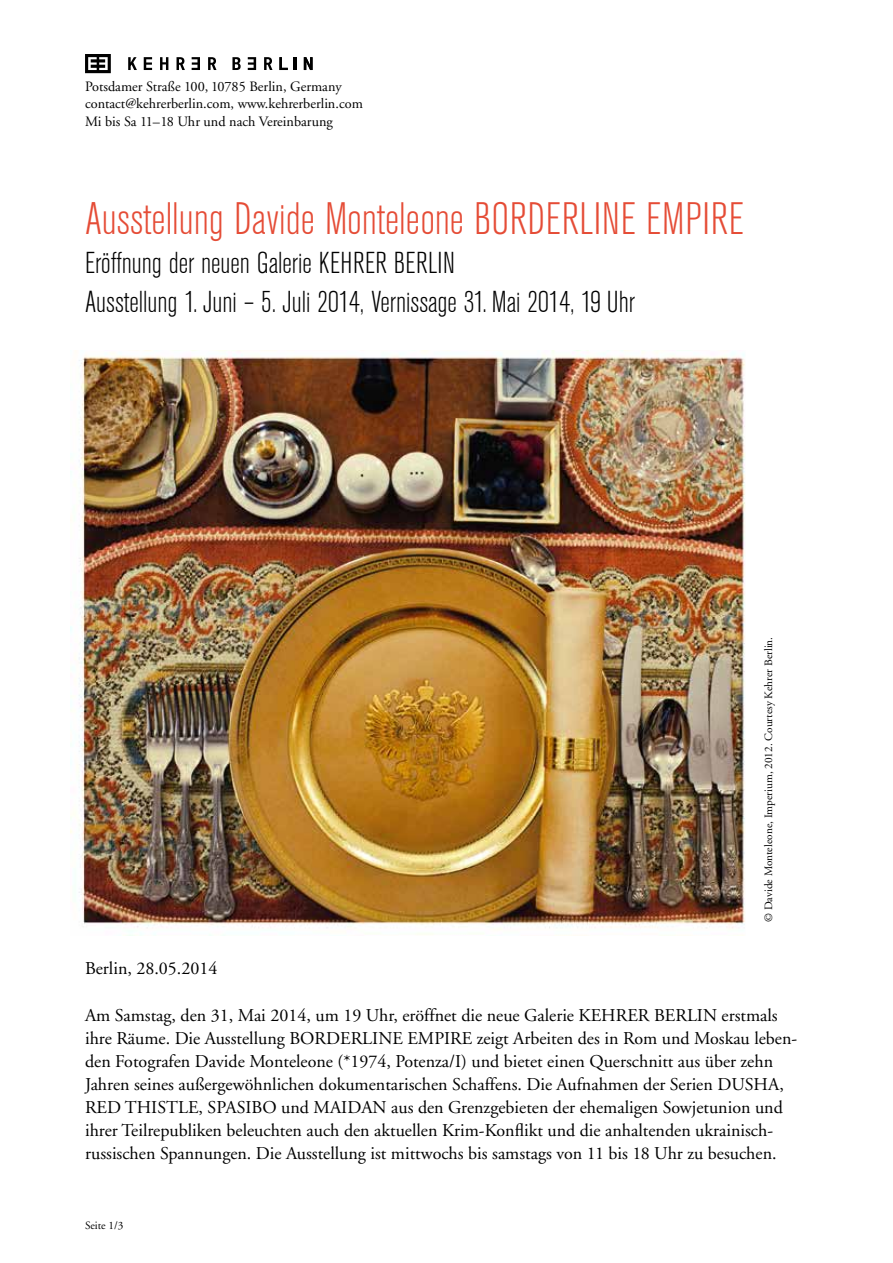
<style>
.page{position:relative;width:893px;height:1263px;background:#fff}
.page>*{position:absolute;margin:0;border:0;box-sizing:border-box;transform-origin:0 0}
.t1{font:300 condensed 45px "Akzidenz Grotesk BE";color:#e54c36}
.t2{font:300 condensed 30px/39px "Akzidenz Grotesk BE";color:#000}
.t3{font:18px/23.1px "Adobe Garamond";color:#000}
.t4{font:14.25px/17.1px "Adobe Garamond";color:#000}
.t5{font:11.25px "Adobe Garamond";color:#000}
</style>
<div class="page">
<svg style="left:177px;top:57px;width:8px;height:13px"></svg>
<svg style="left:208px;top:57px;width:8px;height:13px"></svg>
<svg style="left:128px;top:57px;width:9px;height:13px"></svg>
<svg style="left:144px;top:57px;width:8px;height:13px"></svg>
<svg style="left:160px;top:57px;width:8px;height:13px"></svg>
<svg style="left:192px;top:57px;width:8px;height:13px"></svg>
<svg style="left:85px;top:54px;width:26px;height:19px"></svg>
<svg style="left:248px;top:57px;width:8px;height:13px"></svg>
<svg style="left:264px;top:57px;width:8px;height:13px"></svg>
<svg style="left:232px;top:57px;width:9px;height:13px"></svg>
<svg style="left:294px;top:57px;width:2px;height:13px"></svg>
<svg style="left:279px;top:57px;width:9px;height:13px"></svg>
<svg style="left:304px;top:57px;width:9px;height:13px"></svg>
<img style="left:71px;top:351px;width:674px;height:584px">
<p class="t4" style="left:85px;top:79px;width:279px">Potsdamer Straße 100, 10785 Berlin, Germany contact@kehrerberlin.com, www.kehrerberlin.com<br>Mi bis Sa 11–18 Uhr und nach Vereinbarung</p>
<h1 class="t1" style="left:85px;top:194px;width:660px">Ausstellung Davide Monteleone BORDERLINE EMPIRE</h1>
<h2 class="t2" style="left:85px;top:244px;width:551px">Eröffnung der neuen Galerie KEHRER BERLIN<br>Ausstellung 1. Juni – 5. Juli 2014, Vernissage 31. Mai 2014, 19 Uhr</h2>
<p class="t5" style="left:762px;top:922px;width:287px;rotate:-90deg">© Davide Monteleone, Imperium, 2012. Courtesy Kehrer Berlin.</p>
<p class="t3" style="left:85px;top:957px;width:134px">Berlin, 28.05.2014</p>
<p class="t3" style="left:85px;top:1004px;width:714px">Am Samstag, den 31, Mai 2014, um 19 Uhr, eröffnet die neue Galerie KEHRER BERLIN erstmals ihre Räume. Die Ausstellung BORDERLINE EMPIRE zeigt Arbeiten des in Rom und Moskau leben&shy;den Fotografen Davide Monteleone (*1974, Potenza/I) und bietet einen Querschnitt aus über zehn Jahren seines außergewöhnlichen dokumentarischen Schaffens. Die Aufnahmen der Serien DUSHA, RED THISTLE, SPASIBO und MAIDAN aus den Grenzgebieten der ehemaligen Sowjetunion und ihrer Teilrepubliken beleuchten auch den aktuellen Krim-Konflikt und die anhaltenden ukrainisch&shy;russischen Spannungen. Die Ausstellung ist mittwochs bis samstags von 11 bis 18 Uhr zu besuchen.</p>
<p class="t5" style="left:85px;top:1219px;width:40px">Seite 1/3</p>
</div>
